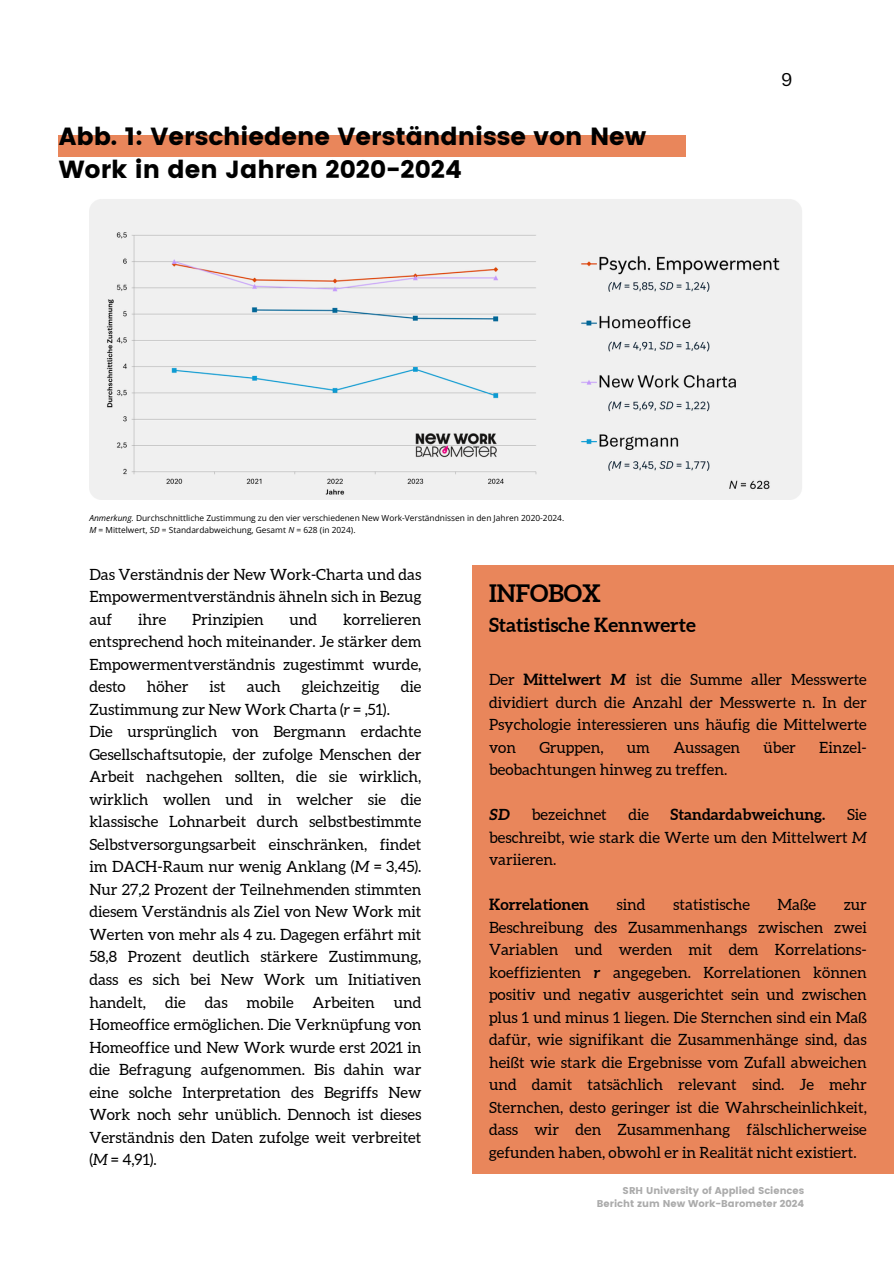
<style>
.page{position:relative;width:894px;height:1264px;background:#fff}
.page>*{position:absolute;margin:0;border:0;box-sizing:border-box;transform-origin:0 0}
.t1{font:24.75px/33.8px "Poppins";color:#000}
.t2{font:700 24px "Aleo";color:#000}
.t3{font:700 19.5px "Aleo";color:#000}
.t4{font:18px "Canva Sans";color:#000}
.t5{font:15.45px/22.5px "Aleo";color:#000;text-align:justify}
.t6{font:700 15.45px "Aleo";color:#000}
.t7{font:italic 700 15.45px "Aleo";color:#000}
.t8{font:9.9px/13.5px "Poppins";color:#ababab;text-align:right}
.t9{font:8.4px "Open Sans";color:#000}
.s1{font-style:italic}
.s2{font-weight:700}
.s3{font-weight:700;font-style:italic}
</style>
<div class="page">
<div style="left:59px;top:135px;width:626px;height:21px;background:#e9865b"></div>
<div style="left:472px;top:565px;width:421px;height:609px;background:#e9865b"></div>
<img style="left:89px;top:199px;width:713px;height:300px">
<p class="t1" style="left:59px;top:119px;width:589px">Abb. 1: Verschiedene Verständnisse von New<br>Work in den Jahren 2020-2024</p>
<p class="t9" style="left:89px;top:512px;width:476px"><span class="s1">Anmerkung.</span> Durchschnittliche Zustimmung zu den vier verschiedenen New Work-Verständnissen in den Jahren 2020-2024.</p>
<p class="t9" style="left:89px;top:523px;width:267px"><span class="s1">M</span> = Mittelwert, <span class="s1">SD</span> = Standardabweichung, Gesamt <span class="s1">N</span> = 628 (in 2024).</p>
<p class="t4" style="left:780px;top:66px;width:13px">9</p>
<h1 class="t5" style="left:89px;top:563px;width:333px">Das Verständnis der New Work-Charta und das Empowermentverständnis ähneln sich in Bezug auf</h1>
<h1 class="t5" style="left:138px;top:608px;width:30px">ihre</h1>
<h1 class="t5" style="left:192px;top:608px;width:73px">Prinzipien</h1>
<h1 class="t5" style="left:289px;top:608px;width:29px">und</h1>
<h1 class="t5" style="left:89px;top:608px;width:333px;text-indent:253px">korrelieren entsprechend hoch miteinander. Je stärker dem Empowermentverständnis zugestimmt wurde, desto</h1>
<h1 class="t5" style="left:147px;top:675px;width:43px">höher</h1>
<h1 class="t5" style="left:209px;top:675px;width:18px">ist</h1>
<h1 class="t5" style="left:247px;top:675px;width:35px">auch</h1>
<h1 class="t5" style="left:301px;top:675px;width:79px">gleichzeitig</h1>
<h1 class="t5" style="left:400px;top:675px;width:22px">die</h1>
<h1 class="t5" style="left:89px;top:698px;width:333px;text-align:left">Zustimmung zur New Work Charta (<span class="s1">r</span> = ,51).<br>Die ursprünglich von Bergmann erdachte Gesellschaftsutopie, der zufolge Menschen der Arbeit nachgehen sollten, die sie wirklich, wirklich wollen und in welcher sie die klassische Lohnarbeit durch selbstbestimmte Selbstversorgungsarbeit einschränken, findet im DACH-Raum nur wenig Anklang (<span class="s1">M</span> = 3,45).<br>Nur 27,2 Prozent der Teilnehmenden stimmten diesem Verständnis als Ziel von New Work mit Werten von mehr als 4 zu. Dagegen erfährt mit 58,8 Prozent deutlich stärkere Zustimmung, dass es sich bei New Work um Initiativen handelt, die das mobile Arbeiten und Homeoffice ermöglichen. Die Verknüpfung von Homeoffice und New Work wurde erst 2021 in die Befragung aufgenommen. Bis dahin war eine solche Interpretation des Begriffs New Work noch sehr unüblich. Dennoch ist dieses Verständnis den Daten zufolge weit verbreitet (<span class="s1">M</span> = 4,91).</h1>
<p class="t2" style="left:489px;top:579px;width:113px">INFOBOX</p>
<p class="t3" style="left:489px;top:614px;width:208px">Statistische Kennwerte</p>
<h4 class="t5" style="left:489px;top:668px;width:379px">Der <span class="s2">Mittelwert</span> <span class="s3">M</span> ist die Summe aller Messwerte dividiert durch die Anzahl der Messwerte n. In der Psychologie interessieren uns häufig die Mittelwerte von</h4>
<h4 class="t5" style="left:539px;top:735px;width:66px">Gruppen,</h4>
<h4 class="t5" style="left:626px;top:735px;width:25px">um</h4>
<h4 class="t5" style="left:673px;top:735px;width:68px">Aussagen</h4>
<h4 class="t5" style="left:763px;top:735px;width:34px">über</h4>
<h4 class="t5" style="left:819px;top:735px;width:49px">Einzel-</h4>
<h4 class="t5" style="left:489px;top:758px;width:240px">beobachtungen hinweg zu treffen.</h4>
<p class="t7" style="left:489px;top:805px;width:23px">SD</p>
<p class="t5" style="left:531px;top:803px;width:76px">bezeichnet</p>
<p class="t5" style="left:628px;top:803px;width:22px">die</p>
<p class="t6" style="left:670px;top:805px;width:156px">Standardabweichung.</p>
<p class="t5" style="left:489px;top:803px;width:379px;text-indent:358px">Sie beschreibt, wie stark die Werte um den Mittelwert <span class="s1">M </span>variieren.</p>
<h2 class="t6" style="left:489px;top:895px;width:101px">Korrelationen</h2>
<h2 class="t5" style="left:616px;top:893px;width:31px">sind</h2>
<h2 class="t5" style="left:673px;top:893px;width:78px">statistische</h2>
<h2 class="t5" style="left:777px;top:893px;width:40px">Maße</h2>
<h2 class="t5" style="left:489px;top:893px;width:379px;text-indent:354px">zur Beschreibung des Zusammenhangs zwischen zwei Variablen und werden mit dem Korrelations&shy;koeffizienten <span class="s3">r</span> angegeben. Korrelationen können positiv und negativ ausgerichtet sein und zwischen plus 1 und minus 1 liegen. Die Sternchen sind ein Maß dafür, wie signifikant die Zusammenhänge sind, das heißt wie stark die Ergebnisse vom Zufall abweichen und damit tatsächlich relevant sind. Je mehr Sternchen, desto geringer ist die Wahrscheinlichkeit, dass wir den Zusammenhang fälschlicherweise gefunden haben, obwohl er in Realität nicht existiert.</h2>
<h4 class="t8" style="left:596px;top:1183px;width:209px">SRH University of Applied Sciences<br>Bericht zum New Work-Barometer 2024</h4>
</div>
